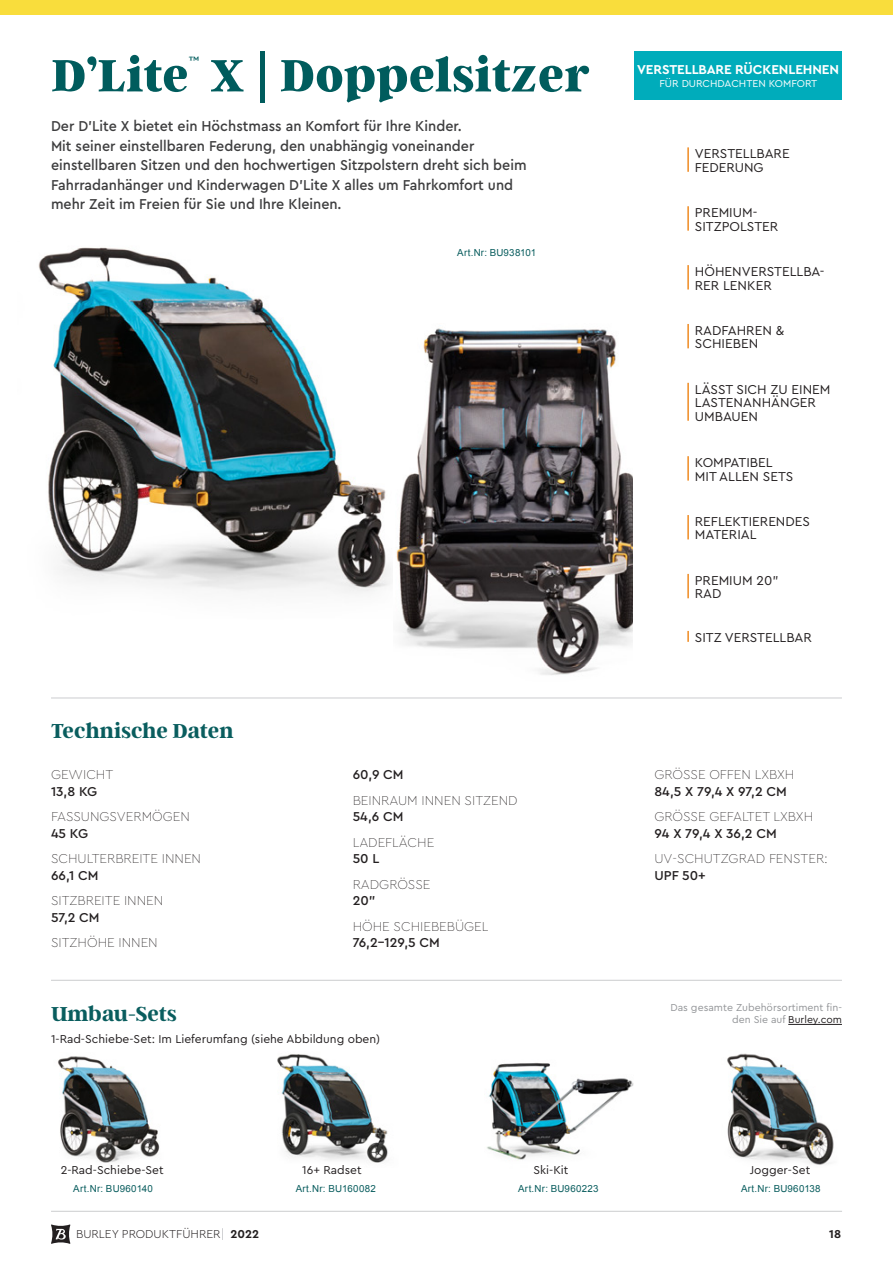
<style>
.page{position:relative;width:893px;height:1263px;background:#fff}
.page>*{position:absolute;margin:0;border:0;box-sizing:border-box;transform-origin:0 0}
.Prouct_Page_-_Produc{font:800 50.55px "Argent CF";color:#005c5d}
.Product_Page_-_Speci{font:700 22.5px "Argent CF";letter-spacing:-.005em;color:#095d5e}
.Prouct_Page_-_Produc-2{font:300 16.65px "Argent CF";color:#005c5d}
.t1{font:500 15px/19.5px "Cera Pro";color:#3e3e3f;scale:.95 1}
.Icon_Text_With_Bar{font:13.5px/13.5px "Cera Pro";color:#231f20}
.Product_Page_-_Specs{font:100 13.5px "Cera Pro";color:#231f20}
.Product_Page_-_Specs-2{font:500 13.5px "Cera Pro";color:#231f20}
.Product_Page_-_Callo{font:700 13.5px "Cera Pro";letter-spacing:-.01em;color:#fff}
.Product_Page_-_Acces{font:12px "Cera Pro";color:#231f20}
.t2{font:300 12px "Cera Pro";color:#231f20}
.t3{font:700 12px "Cera Pro";color:#231f20}
.Prodcut_Page_-_Web_C{font:10.5px/12px "Cera Pro";color:#939598;text-align:right}
.Product_Page_-_Callo-2{font:10.5px "Cera Pro";color:#fff}
.t4{font:9.75px "Arial";letter-spacing:.025em;color:#095d5e}
.s1{color:#231f20}
.s2{font-weight:700}
</style>
<div class="page">
<svg style="left:51px;top:1224px;width:19px;height:20px"></svg>
<svg style="left:222px;top:1228px;width:1px;height:12px"></svg>
<div style="left:634px;top:51px;width:208px;height:48px;background:#00acbb"></div>
<img style="left:58px;top:1056px;width:102px;height:107px">
<img style="left:277px;top:1054px;width:111px;height:109px">
<img style="left:487px;top:1062px;width:147px;height:98px">
<img style="left:727px;top:1053px;width:107px;height:112px">
<hr style="left:51px;top:980px;width:791px;height:1px;background:#d1d2d4">
<hr style="left:51px;top:1211px;width:791px;height:1px;background:#d1d2d4">
<hr style="left:51px;top:697px;width:791px;height:1px;background:#d1d2d4">
<hr style="left:687px;top:147px;width:2px;height:25px;background:#f08b21">
<hr style="left:687px;top:265px;width:2px;height:24px;background:#f08b21">
<hr style="left:687px;top:324px;width:2px;height:24px;background:#f08b21">
<hr style="left:687px;top:515px;width:2px;height:24px;background:#f08b21">
<hr style="left:687px;top:383px;width:2px;height:38px;background:#f08b21">
<hr style="left:687px;top:574px;width:2px;height:24px;background:#f08b21">
<hr style="left:687px;top:456px;width:2px;height:25px;background:#f08b21">
<svg style="left:687px;top:631px;width:2px;height:11px"></svg>
<hr style="left:687px;top:206px;width:2px;height:25px;background:#f08b21">
<hr style="left:788px;top:1024px;width:54px;height:1px;background:#231f20">
<img style="left:38px;top:247px;width:353px;height:347px">
<img style="left:396px;top:328px;width:237px;height:347px">
<div style="left:0;top:0;width:893px;height:14px;background:#f9dd3c"></div>
<p class="Prouct_Page_-_Produc" style="left:51px;top:48px;width:541px">D’Lite X | Doppelsitzer</p>
<p class="Prouct_Page_-_Produc-2" style="left:189px;top:53px;width:12px">™</p>
<p class="t1" style="left:51px;top:116px;width:502px">Der D'Lite X bietet ein Höchstmass an Komfort für Ihre Kinder.<br>Mit seiner einstellbaren Federung, den unabhängig voneinander einstellbaren Sitzen und den hochwertigen Sitzpolstern dreht sich beim Fahrradanhänger und Kinderwagen D'Lite X alles um Fahrkomfort und mehr Zeit im Freien für Sie und Ihre Kleinen.</p>
<p class="t4" style="left:457px;top:246px;width:81px">Art.Nr: BU938101</p>
<p class="Product_Page_-_Speci" style="left:51px;top:718px;width:184px">Technische Daten</p>
<p class="Product_Page_-_Specs" style="left:51px;top:765px;width:64px">GEWICHT</p>
<p class="Product_Page_-_Specs-2" style="left:51px;top:782px;width:48px">13,8 KG</p>
<p class="Product_Page_-_Specs" style="left:51px;top:807px;width:140px">FASSUNGSVERMÖGEN</p>
<p class="Product_Page_-_Specs-2" style="left:51px;top:824px;width:39px">45 KG</p>
<p class="Product_Page_-_Specs" style="left:51px;top:849px;width:152px">SCHULTERBREITE INNEN</p>
<p class="Product_Page_-_Specs-2" style="left:51px;top:866px;width:49px">66,1 CM</p>
<p class="Product_Page_-_Specs" style="left:51px;top:891px;width:114px">SITZBREITE INNEN</p>
<p class="Product_Page_-_Specs-2" style="left:51px;top:908px;width:50px">57,2 CM</p>
<p class="Product_Page_-_Specs" style="left:51px;top:933px;width:108px">SITZHÖHE INNEN</p>
<p class="Product_Page_-_Speci" style="left:51px;top:1001px;width:127px">Umbau-Sets</p>
<p class="Product_Page_-_Specs-2" style="left:353px;top:765px;width:52px">60,9 CM</p>
<p class="Product_Page_-_Specs" style="left:353px;top:791px;width:166px">BEINRAUM INNEN SITZEND</p>
<p class="Product_Page_-_Specs-2" style="left:353px;top:807px;width:52px">54,6 CM</p>
<p class="Product_Page_-_Specs" style="left:353px;top:833px;width:83px">LADEFLÄCHE</p>
<p class="Product_Page_-_Specs-2" style="left:353px;top:849px;width:28px">50 L</p>
<p class="Product_Page_-_Specs" style="left:353px;top:875px;width:79px">RADGRÖSSE</p>
<p class="Product_Page_-_Specs-2" style="left:353px;top:891px;width:24px">20”</p>
<p class="Product_Page_-_Specs" style="left:353px;top:917px;width:137px">HÖHE SCHIEBEBÜGEL</p>
<p class="Product_Page_-_Specs-2" style="left:353px;top:933px;width:89px">76,2-129,5 CM</p>
<p class="Product_Page_-_Acces" style="left:51px;top:1031px;width:331px">1-Rad-Schiebe-Set: Im Lieferumfang (siehe Abbildung oben)</p>
<p class="Product_Page_-_Callo" style="left:637px;top:60px;width:204px">VERSTELLBARE RÜCKENLEHNEN</p>
<p class="Product_Page_-_Callo-2" style="left:659px;top:77px;width:159px">FÜR DURCHDACHTEN KOMFORT</p>
<p class="Icon_Text_With_Bar" style="left:695px;top:146px;width:96px">VERSTELLBARE<br>FEDERUNG</p>
<p class="Icon_Text_With_Bar" style="left:695px;top:205px;width:85px">PREMIUM-<br>SITZPOLSTER</p>
<p class="Icon_Text_With_Bar" style="left:695px;top:264px;width:131px">HÖHENVERSTELLBA-<br>RER LENKER</p>
<p class="Icon_Text_With_Bar" style="left:695px;top:323px;width:91px">RADFAHREN &amp;<br>SCHIEBEN</p>
<p class="Icon_Text_With_Bar" style="left:695px;top:382px;width:137px">LÄSST SICH ZU EINEM<br>LASTENANHÄNGER<br>UMBAUEN</p>
<p class="Icon_Text_With_Bar" style="left:695px;top:455px;width:100px">KOMPATIBEL<br>MIT ALLEN SETS</p>
<p class="Icon_Text_With_Bar" style="left:695px;top:514px;width:117px">REFLEKTIERENDES<br>MATERIAL</p>
<p class="Icon_Text_With_Bar" style="left:695px;top:573px;width:85px">PREMIUM 20"<br>RAD</p>
<p class="Icon_Text_With_Bar" style="left:695px;top:630px;width:119px">SITZ VERSTELLBAR</p>
<p class="Product_Page_-_Specs" style="left:654px;top:765px;width:141px">GRÖSSE OFFEN LXBXH</p>
<p class="Product_Page_-_Specs-2" style="left:654px;top:782px;width:134px">84,5 X 79,4 X 97,2 CM</p>
<p class="Product_Page_-_Specs" style="left:654px;top:807px;width:160px">GRÖSSE GEFALTET LXBXH</p>
<p class="Product_Page_-_Specs-2" style="left:654px;top:824px;width:124px">94 X 79,4 X 36,2 CM</p>
<p class="Product_Page_-_Specs" style="left:654px;top:849px;width:175px">UV-SCHUTZGRAD FENSTER:</p>
<p class="Product_Page_-_Specs-2" style="left:654px;top:866px;width:53px">UPF 50+</p>
<p class="Prodcut_Page_-_Web_C" style="left:670px;top:1001px;width:173px">Das gesamte Zubehörsortiment fin&shy;den Sie auf <span class="s1">Burley.com</span></p>
<p class="Product_Page_-_Acces" style="left:61px;top:1162px;width:104px">2-Rad-Schiebe-Set</p>
<p class="Product_Page_-_Acces" style="left:302px;top:1161px;width:61px">16+ Radset</p>
<p class="Product_Page_-_Acces" style="left:533px;top:1162px;width:36px">Ski-Kit</p>
<p class="Product_Page_-_Acces" style="left:750px;top:1162px;width:62px">Jogger-Set</p>
<p class="t4" style="left:73px;top:1182px;width:81px">Art.Nr: BU960140</p>
<p class="t4" style="left:296px;top:1182px;width:82px">Art.Nr: BU160082</p>
<p class="t4" style="left:518px;top:1182px;width:82px">Art.Nr: BU960223</p>
<p class="t4" style="left:741px;top:1182px;width:81px">Art.Nr: BU960138</p>
<p class="t2" style="left:76px;top:1226px;width:185px">BURLEY PRODUKTFÜHRER <span class="s2">2022</span></p>
<p class="t3" style="left:829px;top:1226px;width:13px">18</p>
</div>
